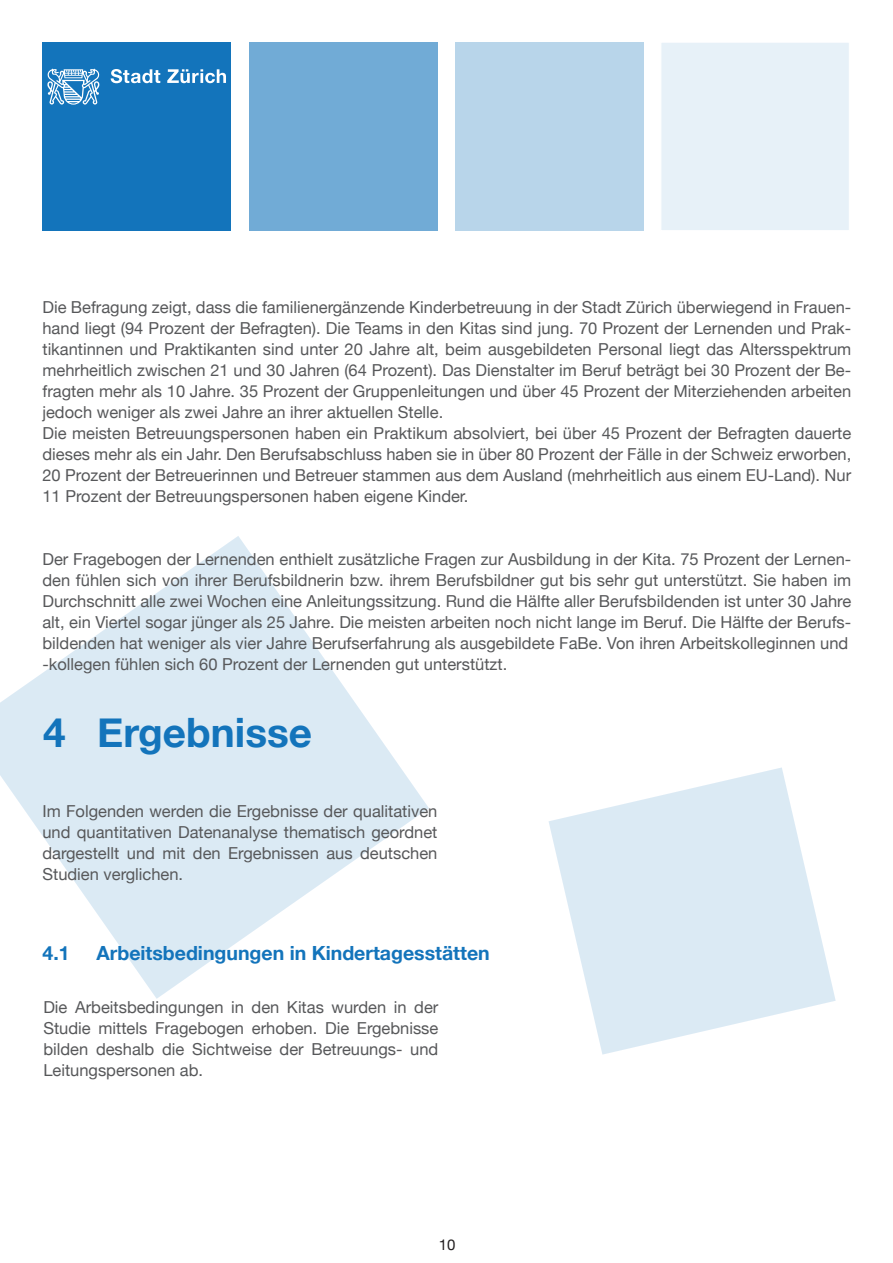
<style>
.page{position:relative;width:893px;height:1263px;background:#fff}
.page>*{position:absolute;margin:0;border:0;box-sizing:border-box;transform-origin:0 0}
.t1{font:700 40.5px "Helvetica Neue";color:#1374bb}
.t2{font:700 19.5px "Helvetica Neue";color:#1374bb}
.t3{font:16.5px/21px "Helvetica Neue";color:#57585a}
.t4{font:15px "Helvetica Neue";color:#231f20}
</style>
<div class="page">
<svg style="left:0;top:536px;width:429px;height:463px;fill:#dbeaf4"></svg>
<svg style="left:549px;top:767px;width:287px;height:287px;fill:#dbeaf4"></svg>
<div style="left:43px;top:43px;width:188px;height:188px;background:#1374bb"></div>
<svg style="left:111px;top:69px;width:49px;height:14px"></svg>
<svg style="left:167px;top:69px;width:59px;height:14px"></svg>
<svg style="left:47px;top:69px;width:53px;height:36px"></svg>
<div style="left:249px;top:43px;width:188px;height:188px;background:#71abd6"></div>
<div style="left:455px;top:43px;width:188px;height:188px;background:#b8d5ea"></div>
<div style="left:660px;top:42px;width:190px;height:189px;background:#e7f1f8;border:1px solid #fff"></div>
<p class="t3" style="left:42px;top:298px;width:810px">Die Befragung zeigt, dass die familienergänzende Kinderbetreuung in der Stadt Zürich überwiegend in Frauen&shy;hand liegt (94 Prozent der Befragten). Die Teams in den Kitas sind jung. 70 Prozent der Lernenden und Prak&shy;tikantinnen und Praktikanten sind unter 20 Jahre alt, beim ausgebildeten Personal liegt das Altersspektrum mehrheitlich zwischen 21 und 30 Jahren (64 Prozent). Das Dienstalter im Beruf beträgt bei 30 Prozent der Be&shy;fragten mehr als 10 Jahre. 35 Prozent der Gruppenleitungen und über 45 Prozent der Miterziehenden arbeiten jedoch weniger als zwei Jahre an ihrer aktuellen Stelle.<br>Die meisten Betreuungspersonen haben ein Praktikum absolviert, bei über 45 Prozent der Befragten dauerte dieses mehr als ein Jahr. Den Berufsabschluss haben sie in über 80 Prozent der Fälle in der Schweiz erworben, 20 Prozent der Betreuerinnen und Betreuer stammen aus dem Ausland (mehrheitlich aus einem EU-Land). Nur 11 Prozent der Betreuungspersonen haben eigene Kinder.</p>
<p class="t3" style="left:42px;top:550px;width:810px">Der Fragebogen der Lernenden enthielt zusätzliche Fragen zur Ausbildung in der Kita. 75 Prozent der Lernen&shy;den fühlen sich von ihrer Berufsbildnerin bzw. ihrem Berufsbildner gut bis sehr gut unterstützt. Sie haben im Durchschnitt alle zwei Wochen eine Anleitungssitzung. Rund die Hälfte aller Berufsbildenden ist unter 30 Jahre alt, ein Viertel sogar jünger als 25 Jahre. Die meisten arbeiten noch nicht lange im Beruf. Die Hälfte der Berufs&shy;bildenden hat weniger als vier Jahre Berufserfahrung als ausgebildete FaBe. Von ihren Arbeitskolleginnen und -kollegen fühlen sich 60 Prozent der Lernenden gut unterstützt.</p>
<h1 class="t1" style="left:43px;top:701px;width:270px">4 Ergebnisse</h1>
<p class="t3" style="left:42px;top:801px;width:397px;text-align:justify">Im Folgenden werden die Ergebnisse der qualitativen und quantitativen Datenanalyse thematisch geordnet dargestellt und mit den Ergebnissen aus deutschen Studien verglichen.</p>
<p class="t2" style="left:43px;top:938px;width:29px">4.1</p>
<p class="t2" style="left:97px;top:938px;width:395px">Arbeitsbedingungen in Kindertagesstätten</p>
<p class="t3" style="left:43px;top:997px;width:397px;text-align:justify">Die Arbeitsbedingungen in den Kitas wurden in der Studie mittels Fragebogen erhoben. Die Ergebnisse bilden deshalb die Sichtweise der Betreuungs- und Leitungspersonen ab.</p>
<p class="t4" style="left:439px;top:1233px;width:18px">10</p>
</div>
